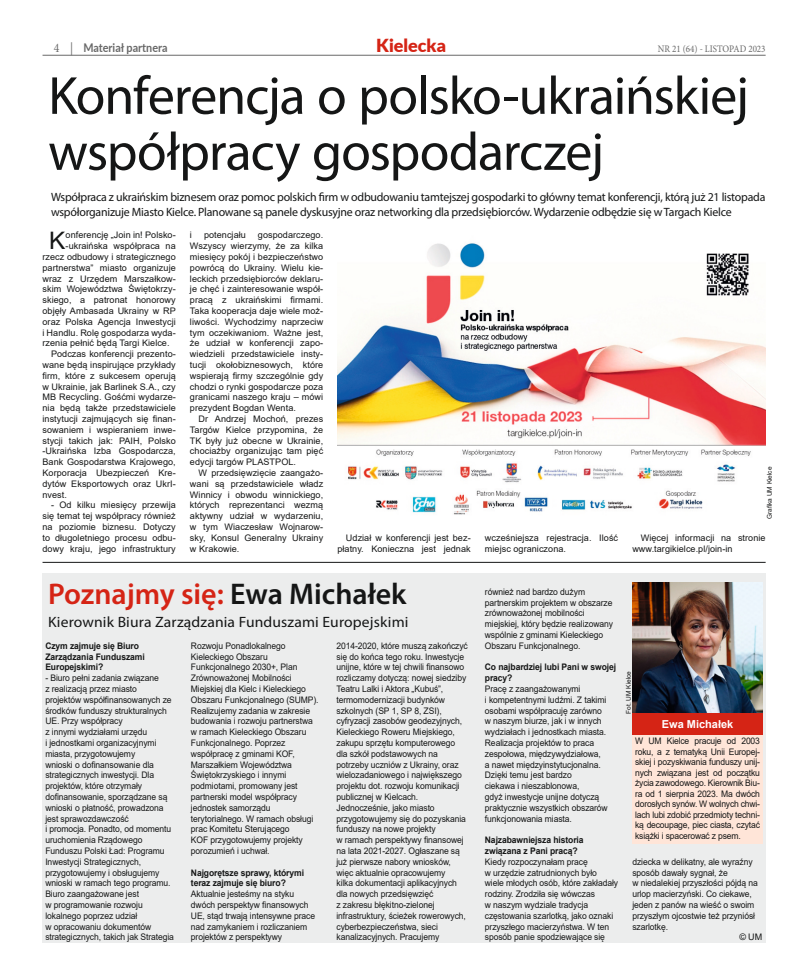
<style>
.page{position:relative;width:794px;height:978px;background:#fff}
.page>*{position:absolute;margin:0;border:0;box-sizing:border-box;transform-origin:0 0}
.Tytul_duży_cienki{font:54px/56px "Myriad Pro";letter-spacing:-.02em;color:#151616}
.Tytul_maly_cienki{font:600 30px "Myriad Pro";color:#d52415}
.Inicjal{font:24.1px "Arial";color:#151616}
.t1{font:900 18px "Lato";color:#d52415}
.Tytul_maly_cienki-2{font:15px "Myriad Pro";letter-spacing:.01em;color:#151616;scale:1.04 1}
.t2{font:13px "Minion Pro";color:#686868;scale:.9 1}
.Podtytul{font:12px/14.4px "Myriad Pro";letter-spacing:-.02em;color:#151616}
.t3{font:700 12px "Lato";color:#686868;scale:.9 1}
.Tekst_podstawowy{font:700 11px "Arial";color:#fff}
.t4{font:10px "Minion Pro";color:#686868;scale:.9 1}
.Wywiad-Odpowiedź{font:9px/10.8px "Arial";letter-spacing:-.01em;color:#151616;scale:.95 1}
.Tekst_podstawowy-2{font:9px/10.8px "Arial";letter-spacing:.005em;color:#151616;text-align:justify}
.Inicjal-2{font:9px "Arial";letter-spacing:.005em;color:#151616}
.Tekst_podstawowy-3{font:9px/10.5px "Arial";letter-spacing:.005em;color:#151616;text-align:justify;scale:.95 1}
.Wywiad-Pytanie{font:700 9px/10.8px "Arial";letter-spacing:-.01em;color:#151616;scale:.95 1}
.t5{font:6.5px "Arial";color:#151616}
.s1{color:#151616}
</style>
<div class="page">
<hr style="left:43px;top:55px;width:722px;height:1px;background:#686868">
<div style="left:43px;top:574px;width:722px;height:369px;background:#eceded"></div>
<img style="left:632px;top:582px;width:131px;height:132px">
<div style="left:632px;top:735px;width:131px;height:108px;background:#ffe5d8"></div>
<div style="left:632px;top:714px;width:131px;height:21px;background:#d52415"></div>
<hr style="left:43px;top:562px;width:722px;height:1px;background:#151616">
<img style="left:338px;top:243px;width:427px;height:272px">
<h3 class="t2" style="left:54px;top:40px;width:23px">4 |</h3>
<h3 class="t1" style="left:376px;top:32px;width:71px">Kielecka</h3>
<p class="t4" style="left:658px;top:43px;width:121px">NR 21 (64) - LISTOPAD 2023</p>
<p class="t3" style="left:83px;top:39px;width:95px">Materiał partnera</p>
<h1 class="Tytul_duży_cienki" style="left:48px;top:67px;width:702px">Konferencja o polsko-ukraińskiej współpracy gospodarczej</h1>
<h2 class="Podtytul" style="left:51px;top:190px;width:716px">Współpraca z ukraińskim biznesem oraz pomoc polskich firm w odbudowaniu tamtejszej gospodarki to główny temat konferencji, którą już 21 listopada współorganizuje Miasto Kielce. Planowane są panele dyskusyjne oraz networking dla przedsiębiorców. Wydarzenie odbędzie się w Targach Kielce</h2>
<h3 class="Inicjal" style="left:49px;top:224px;width:18px">K</h3>
<h3 class="Inicjal-2" style="left:66px;top:229px;width:112px">onferencję „Join in! Polsko-</h3>
<h3 class="Inicjal-2" style="left:66px;top:240px;width:112px">-ukraińska współpraca na</h3>
<h3 class="Inicjal-2" style="left:43px;top:251px;width:135px">rzecz odbudowy i strategicznego</h3>
<h3 class="Inicjal-2" style="left:43px;top:261px;width:135px">partnerstwa” miasto organizuje</h3>
<h3 class="Inicjal-2" style="left:43px;top:272px;width:135px">wraz z Urzędem Marszałkow-</h3>
<h3 class="Inicjal-2" style="left:43px;top:283px;width:135px">skim Województwa Świętokrzy-</h3>
<h3 class="Inicjal-2" style="left:43px;top:294px;width:135px">skiego, a patronat honorowy</h3>
<h3 class="Inicjal-2" style="left:43px;top:305px;width:135px">objęły Ambasada Ukrainy w RP</h3>
<h3 class="Inicjal-2" style="left:43px;top:315px;width:135px">oraz Polska Agencja Inwestycji</h3>
<h3 class="Inicjal-2" style="left:43px;top:326px;width:135px">i Handlu. Rolę gospodarza wyda-</h3>
<h3 class="Inicjal-2" style="left:43px;top:337px;width:129px">rzenia pełnić będą Targi Kielce.</h3>
<p class="Tekst_podstawowy-2" style="left:43px;top:349px;width:135px;text-indent:9px">Podczas konferencji prezento&shy;wane będą inspirujące przykłady firm, które z sukcesem operują w Ukrainie, jak Barlinek S.A., czy MB Recycling. Gośćmi wydarze&shy;nia będą także przedstawiciele instytucji zajmujących się finan&shy;sowaniem i wspieraniem inwe&shy;stycji takich jak: PAIH, Polsko -Ukraińska Izba Gospodarcza, Bank Gospodarstwa Krajowego, Korporacja Ubezpieczeń Kre&shy;dytów Eksportowych oraz UkrI&shy;nvest.</p>
<p class="Tekst_podstawowy-2" style="left:43px;top:500px;width:135px;text-indent:9px">- Od kilku miesięcy przewija się temat tej współpracy również na poziomie biznesu. Dotyczy to długoletniego procesu odbu&shy;dowy kraju, jego infrastruktury</p>
<p class="Tekst_podstawowy-2" style="left:190px;top:230px;width:135px;text-indent:68px">gospodarczego.<br>Wszyscy wierzymy, że za kilka miesięcy pokój i bezpieczeństwo powrócą do Ukrainy. Wielu kie&shy;leckich przedsiębiorców deklaru&shy;je chęć i zainteresowanie współ&shy;pracą z ukraińskimi firmami.<br>Taka kooperacja daje wiele moż&shy;liwości. Wychodzimy naprzeciw tym oczekiwaniom. Ważne jest, że udział w konferencji zapo&shy;wiedzieli przedstawiciele insty&shy;tucji okołobiznesowych, które wspierają firmy szczególnie gdy chodzi o rynki gospodarcze poza granicami naszego kraju – mówi prezydent Bogdan Wenta.</p>
<p class="Tekst_podstawowy-2" style="left:190px;top:413px;width:135px;text-indent:9px">Dr Andrzej Mochoń, prezes Targów Kielce przypomina, że TK były już obecne w Ukrainie, chociażby organizując tam pięć edycji targów PLASTPOL.</p>
<p class="Tekst_podstawowy-2" style="left:190px;top:467px;width:135px;text-indent:9px">W przedsięwzięcie zaangażo&shy;wani są przedstawiciele władz Winnicy i obwodu winnickiego, których reprezentanci wezmą aktywny udział w wydarzeniu, w tym Wiaczesław Wojnarow&shy;sky, Konsul Generalny Ukrainy w Krakowie.</p>
<p class="Tekst_podstawowy-2" style="left:190px;top:230px;width:4px">i</p>
<p class="Tekst_podstawowy-2" style="left:204px;top:230px;width:43px">potencjału</p>
<p class="t5" style="left:765px;top:519px;width:54px;rotate:-90deg">Grafika UM Kielce</p>
<p class="Tekst_podstawowy-2" style="left:337px;top:532px;width:135px;text-align:right">Udział w konferencji jest bez&shy;płatny. Konieczna jest jednak</p>
<p class="Tekst_podstawowy-2" style="left:485px;top:532px;width:135px">wcześniejsza rejestracja. Ilość miejsc ograniczona.</p>
<p class="Tekst_podstawowy-2" style="left:632px;top:532px;width:135px;text-indent:9px">Więcej informacji na stronie www.targikielce.pl/join-in</p>
<h1 class="Tytul_maly_cienki" style="left:48px;top:575px;width:360px">Poznajmy się: <span class="s1">Ewa Michałek</span></h1>
<h1 class="Tytul_maly_cienki-2" style="left:48px;top:612px;width:348px">Kierownik Biura Zarządzania Funduszami Europejskimi</h1>
<h3 class="Wywiad-Pytanie" style="left:45px;top:640px;width:106px">Czym zajmuje się Biuro<br>Zarządzania Funduszami<br>Europejskimi?</h3>
<p class="Wywiad-Odpowiedź" style="left:45px;top:673px;width:134px">- Biuro pełni zadania związane<br>z realizacją przez miasto projektów współfinansowanych ze środków funduszy strukturalnych<br>UE. Przy współpracy<br>z innymi wydziałami urzędu<br>i jednostkami organizacyjnymi miasta, przygotowujemy<br>wnioski o dofinansowanie dla strategicznych inwestycji. Dla projektów, które otrzymały dofinansowanie, sporządzane są wnioski o płatność, prowadzona jest sprawozdawczość<br>i promocja. Ponadto, od momentu uruchomienia Rządowego<br>Funduszu Polski Ład: Programu<br>Inwestycji Strategicznych, przygotowujemy i obsługujemy wnioski w ramach tego programu.</p>
<p class="Wywiad-Odpowiedź" style="left:45px;top:889px;width:137px">Biuro zaangażowane jest<br>w programowanie rozwoju lokalnego poprzez udział<br>w opracowaniu dokumentów strategicznych, takich jak Strategia</p>
<p class="Wywiad-Odpowiedź" style="left:191px;top:640px;width:136px">Rozwoju Ponadlokalnego<br>Kieleckiego Obszaru<br>Funkcjonalnego 2030+, Plan<br>Zrównoważonej Mobilności<br>Miejskiej dla Kielc i Kieleckiego<br>Obszaru Funkcjonalnego (SUMP).<br>Realizujemy zadania w zakresie budowania i rozwoju partnerstwa w ramach Kieleckiego Obszaru<br>Funkcjonalnego. Poprzez współpracę z gminami KOF,<br>Marszałkiem Województwa<br>Świętokrzyskiego i innymi podmiotami, promowany jest partnerski model współpracy jednostek samorządu terytorialnego. W ramach obsługi prac Komitetu Sterującego<br>KOF przygotowujemy projekty porozumień i uchwał.</p>
<h3 class="Wywiad-Pytanie" style="left:191px;top:867px;width:121px">Najgorętsze sprawy, którymi teraz zajmuje się biuro?</h3>
<p class="Wywiad-Odpowiedź" style="left:191px;top:889px;width:132px">Aktualnie jesteśmy na styku dwóch perspektyw finansowych<br>UE, stąd trwają intensywne prace nad zamykaniem i rozliczaniem projektów z perspektywy</p>
<p class="Wywiad-Odpowiedź" style="left:336px;top:640px;width:140px">2014-2020, które muszą zakończyć się do końca tego roku. Inwestycje unijne, które w tej chwili finansowo rozliczamy dotyczą: nowej siedziby<br>Teatru Lalki i Aktora „Kubuś”, termomodernizacji budynków szkolnych (SP 1, SP 8, ZSI), cyfryzacji zasobów geodezyjnych,<br>Kieleckiego Roweru Miejskiego, zakupu sprzętu komputerowego dla szkół podstawowych na potrzeby uczniów z Ukrainy, oraz wielozadaniowego i największego projektu dot. rozwoju komunikacji publicznej w Kielcach.</p>
<p class="Wywiad-Odpowiedź" style="left:336px;top:802px;width:138px">Jednocześnie, jako miasto przygotowujemy się do pozyskania funduszy na nowe projekty<br>w ramach perspektywy finansowej na lata 2021-2027. Ogłaszane są już pierwsze nabory wniosków, więc aktualnie opracowujemy<br>kilka dokumentacji aplikacyjnych dla nowych przedsięwzięć<br>z zakresu błękitno-zielonej infrastruktury, ścieżek rowerowych, cyberbezpieczeństwa, sieci kanalizacyjnych. Pracujemy</p>
<p class="Wywiad-Odpowiedź" style="left:485px;top:586px;width:136px">również nad bardzo dużym partnerskim projektem w obszarze zrównoważonej mobilności miejskiej, który będzie realizowany wspólnie z gminami Kieleckiego<br>Obszaru Funkcjonalnego.</p>
<h3 class="Wywiad-Pytanie" style="left:485px;top:662px;width:140px">Co najbardziej lubi Pani w swojej pracy?</h3>
<p class="Wywiad-Odpowiedź" style="left:485px;top:683px;width:131px">Pracę z zaangażowanymi<br>i kompetentnymi ludźmi. Z takimi osobami współpracuję zarówno w naszym biurze, jak i w innych wydziałach i jednostkach miasta.<br>Realizacja projektów to praca zespołowa, międzywydziałowa, a nawet międzyinstytucjonalna.<br>Dzięki temu jest bardzo<br>ciekawa i nieszablonowa,<br>gdyż inwestycje unijne dotyczą praktycznie wszystkich obszarów funkcjonowania miasta.</p>
<h3 class="Wywiad-Pytanie" style="left:485px;top:835px;width:105px">Najzabawniejsza historia związana z Pani pracą?</h3>
<p class="Wywiad-Odpowiedź" style="left:485px;top:856px;width:142px">Kiedy rozpoczynałam pracę<br>w urzędzie zatrudnionych było wiele młodych osób, które zakładały rodziny. Zrodziła się wówczas<br>w naszym wydziale tradycja częstowania szarlotką, jako oznaki przyszłego macierzyństwa. W ten sposób panie spodziewające się</p>
<p class="t5" style="left:624px;top:714px;width:44px;rotate:-90deg">Fot. UM Kielce</p>
<p class="Tekst_podstawowy" style="left:662px;top:717px;width:73px">Ewa Michałek</p>
<p class="Tekst_podstawowy-3" style="left:635px;top:736px;width:133px">W UM Kielce pracuje od 2003 roku, a z tematyką Unii Europej&shy;skiej i pozyskiwania funduszy unij&shy;nych związana jest od początku życia zawodowego. Kierownik Biu&shy;ra od 1 sierpnia 2023. Ma dwóch dorosłych synów. W wolnych chwi&shy;lach lubi zdobić przedmioty techni&shy;ką decoupage, piec ciasta, czytać książki i spacerować z psem.</p>
<p class="Wywiad-Odpowiedź" style="left:632px;top:856px;width:134px">dziecka w delikatny, ale wyraźny sposób dawały sygnał, że<br>w niedalekiej przyszłości pójdą na urlop macierzyński. Co ciekawe, jeden z panów na wieść o swoim przyszłym ojcostwie też przyniósł szarlotkę.</p>
<p class="Tekst_podstawowy-2" style="left:739px;top:932px;width:24px">© UM</p>
</div>
